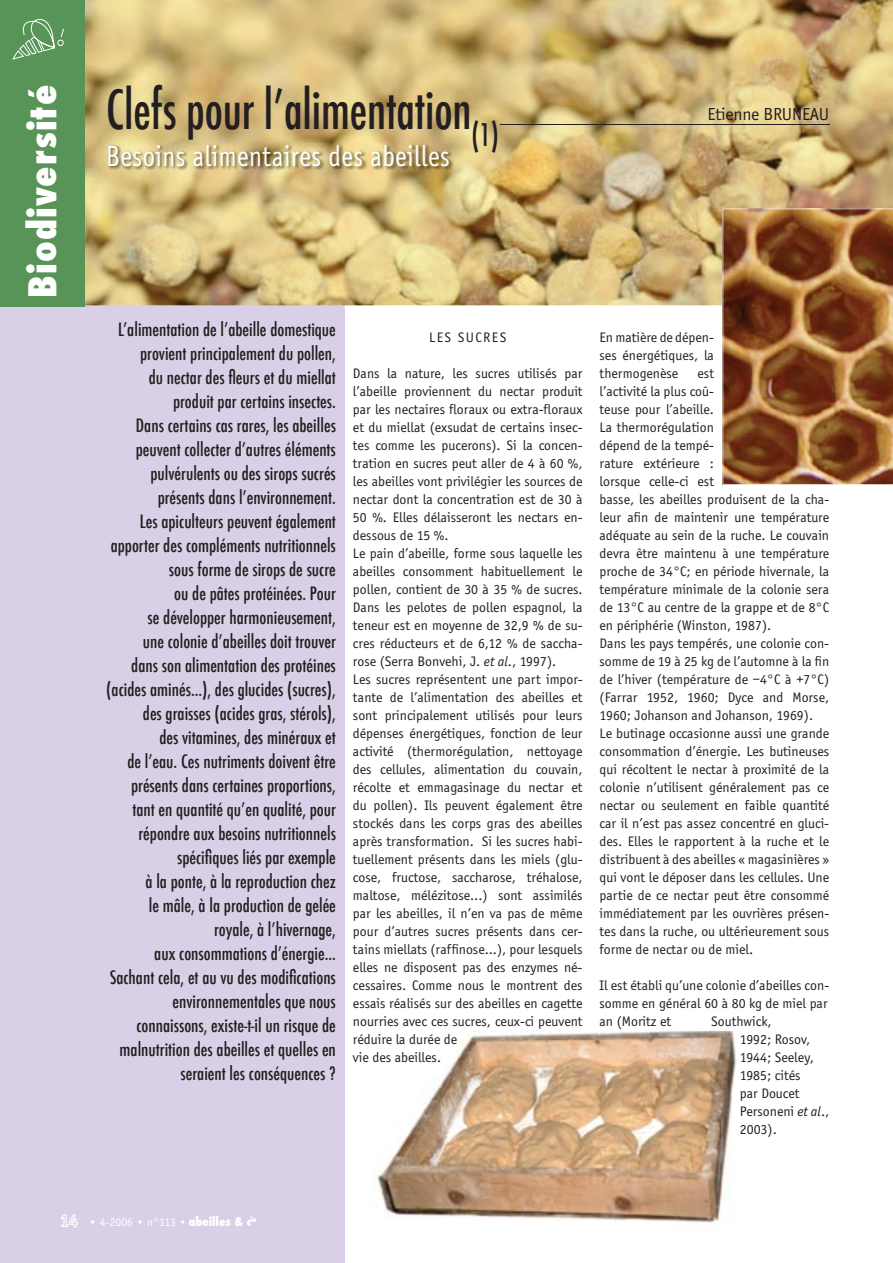
<style>
.page{position:relative;width:893px;height:1263px;background:#fff}
.page>*{position:absolute;margin:0;border:0;box-sizing:border-box;transform-origin:0 0}
.t1{font:500 condensed 52.5px "Futura";letter-spacing:-.005em;color:#231f20;scale:.9 1}
.t2{font:800 condensed 37.5px "Futura";letter-spacing:.03em;color:#fff}
.t3{font:30px "Officina Sans";letter-spacing:.02em;color:#fff;scale:.85 1}
.t4{font:500 condensed 18px/24px "Futura";color:#231f20;text-align:right}
.t5{font:18px "Officina Sans";letter-spacing:-.01em;color:#231f20}
.t6{font:14.25px/18px "Officina Sans";color:#231f20}
.t7{font:14.25px "Officina Sans";letter-spacing:.1em;color:#231f20}
.t8{font:12px "Officina Sans";color:#fff}
.s1{font-style:italic}
.s2{font-family:"Futura";font-weight:800;font-stretch:condensed}
</style>
<div class="page">
<div style="left:0;top:279px;width:344px;height:984px;background:#d9d0e7"></div>
<img style="left:85px;top:0;width:808px;height:305px">
<div style="left:0;top:0;width:85px;height:306px;background:#589357"></div>
<svg style="left:12px;top:19px;width:52px;height:41px"></svg>
<img style="left:107px;top:143px;width:347px;height:28px">
<hr style="left:500px;top:124px;width:329px;height:1px;background:#231f20">
<img style="left:722px;top:208px;width:171px;height:277px">
<img style="left:375px;top:1031px;width:362px;height:192px">
<svg style="left:61px;top:1214px;width:17px;height:13px"></svg>
<h2 class="t2" style="left:17px;top:298px;width:214px;rotate:-90deg">Biodiversité</h2>
<h1 class="t1" style="left:106px;top:76px;width:438px">Clefs pour lʼalimentation<sub>(1)</sub></h1>
<p class="t7" style="left:429px;top:329px;width:79px">LES SUCRES</p>
<p class="t6" style="left:353px;top:364px;width:231px">Dans la nature, les sucres utilisés par l’abeille proviennent du nectar produit par les nectaires floraux ou extra-floraux et du miellat (exsudat de certains insec&shy;tes comme les pucerons). Si la concen&shy;tration en sucres peut aller de 4 à 60 %, les abeilles vont privilégier les sources de nectar dont la concentration est de 30 à 50 %. Elles délaisseront les nectars en&shy;dessous de 15 %.<br>Le pain d’abeille, forme sous laquelle les abeilles consomment habituellement le pollen, contient de 30 à 35 % de sucres.<br>Dans les pelotes de pollen espagnol, la teneur est en moyenne de 32,9 % de su&shy;cres réducteurs et de 6,12 % de saccha&shy;rose (Serra Bonvehi, J. <span class="s1">et al</span>., 1997).<br>Les sucres représentent une part impor&shy;tante de l’alimentation des abeilles et sont principalement utilisés pour leurs dépenses énergétiques, fonction de leur activité (thermorégulation, nettoyage des cellules, alimentation du couvain, récolte et emmagasinage du nectar et du pollen). Ils peuvent également être stockés dans les corps gras des abeilles après transformation. Si les sucres habi&shy;tuellement présents dans les miels (glu&shy;cose, fructose, saccharose, tréhalose, maltose, mélézitose...) sont assimilés par les abeilles, il n’en va pas de même pour d’autres sucres présents dans cer&shy;tains miellats (raffinose...), pour lesquels elles ne disposent pas des enzymes né&shy;cessaires. Comme nous le montrent des essais réalisés sur des abeilles en cagette nourries avec ces sucres, ceux-ci peuvent réduire la durée de<br>vie des abeilles.</p>
<h3 class="t3" style="left:106px;top:139px;width:405px">Besoins alimentaires des abeilles</h3>
<p class="t4" style="left:106px;top:317px;width:231px">Lʼalimentation de lʼabeille domestique provient principalement du pollen,<br>du nectar des fleurs et du miellat produit par certains insectes.<br>Dans certains cas rares, les abeilles peuvent collecter dʼautres éléments pulvérulents ou des sirops sucrés présents dans lʼenvironnement.<br>Les apiculteurs peuvent également apporter des compléments nutritionnels sous forme de sirops de sucre<br>ou de pâtes protéinées. Pour<br>se développer harmonieusement,<br>une colonie dʼabeilles doit trouver<br>dans son alimentation des protéines (acides aminés...), des glucides (sucres), des graisses (acides gras, stérols),<br>des vitamines, des minéraux et<br>de lʼeau. Ces nutriments doivent être présents dans certaines proportions, tant en quantité quʼen qualité, pour répondre aux besoins nutritionnels spécifiques liés par exemple<br>à la ponte, à la reproduction chez<br>le mâle, à la production de gelée royale, à lʼhivernage,<br>aux consommations dʼénergie...<br>Sachant cela, et au vu des modifications environnementales que nous connaissons, existe-t-il un risque de malnutrition des abeilles et quelles en seraient les conséquences ?</p>
<p class="t5" style="left:708px;top:104px;width:123px">Etienne BRUNEAU</p>
<p class="t6" style="left:600px;top:328px;width:116px;text-align:justify">En matière de dépen&shy;ses énergétiques, la thermogenèse</p>
<p class="t6" style="left:600px;top:364px;width:231px;text-indent:98px">est<br>l’activité la plus coû-<br>teuse pour l’abeille.<br>La thermorégulation<br>dépend de la tempé-<br>rature extérieure :<br>lorsque celle-ci est<br>basse, les abeilles produisent de la cha&shy;leur afin de maintenir une température adéquate au sein de la ruche. Le couvain devra être maintenu à une température proche de 34°C; en période hivernale, la température minimale de la colonie sera de 13°C au centre de la grappe et de 8°C en périphérie (Winston, 1987).<br>Dans les pays tempérés, une colonie con&shy;somme de 19 à 25 kg de l’automne à la fin de l’hiver (température de –4°C à +7°C) (Farrar 1952, 1960; Dyce and Morse, 1960; Johanson and Johanson, 1969).<br>Le butinage occasionne aussi une grande consommation d’énergie. Les butineuses qui récoltent le nectar à proximité de la colonie n’utilisent généralement pas ce nectar ou seulement en faible quantité car il n’est pas assez concentré en gluci&shy;des. Elles le rapportent à la ruche et le distribuent à des abeilles « magasinières » qui vont le déposer dans les cellules. Une partie de ce nectar peut être consommé immédiatement par les ouvrières présen&shy;tes dans la ruche, ou ultérieurement sous forme de nectar ou de miel.</p>
<p class="t6" style="left:600px;top:976px;width:231px;text-align:justify">Il est établi qu’une colonie d’abeilles con&shy;somme en général 60 à 80 kg de miel par an (Moritz et</p>
<p class="t6" style="left:740px;top:1012px;width:91px;text-indent:-29px">Southwick,<br>1992; Rosov,<br>1944; Seeley,<br>1985; cités<br>par Doucet<br>Personeni <span class="s1">et al</span>.,<br>2003).</p>
<p class="t8" style="left:89px;top:1215px;width:169px">• 4-2006 • n°113 • <span class="s2">abeilles &amp; c</span><sup>ie</sup></p>
</div>
